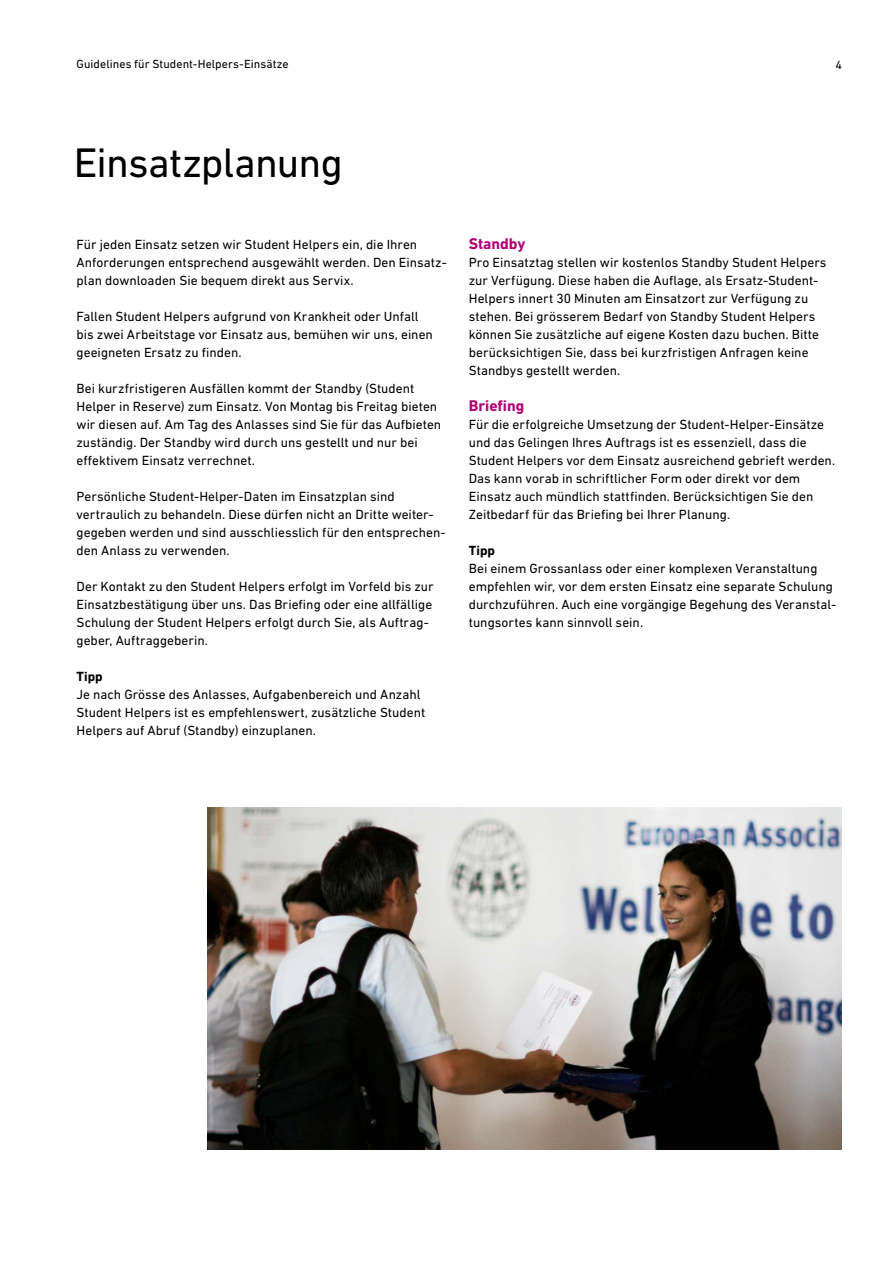
<style>
.page{position:relative;width:893px;height:1263px;background:#fff}
.page>*{position:absolute;margin:0;border:0;box-sizing:border-box;transform-origin:0 0}
.t1{font:42px "DIN Next W1 G";letter-spacing:-.02em;color:#000}
.t2{font:700 15.75px "DIN Next W1 G";letter-spacing:-.005em;color:#b30075}
.t3{font:13.5px/18px "DIN Next W1 G";color:#000}
.t4{font:700 13.5px "DIN Next W1 G";letter-spacing:.005em;color:#000}
.t5{font:12px "DIN Next W1 G";letter-spacing:.005em;color:#000}
</style>
<div class="page">
<img style="left:207px;top:807px;width:635px;height:342px">
<p class="t5" style="left:77px;top:57px;width:214px">Guidelines für Student-Helpers-Einsätze</p>
<p class="t5" style="left:835px;top:58px;width:8px">4</p>
<h1 class="t1" style="left:74px;top:139px;width:271px">Einsatzplanung</h1>
<p class="t3" style="left:77px;top:235px;width:372px">Für jeden Einsatz setzen wir Student Helpers ein, die Ihren<br>Anforderungen entsprechend ausgewählt werden. Den Einsatz&shy;plan downloaden Sie bequem direkt aus Servix.</p>
<p class="t3" style="left:77px;top:307px;width:358px">Fallen Student Helpers aufgrund von Krankheit oder Unfall bis zwei Arbeitstage vor Einsatz aus, bemühen wir uns, einen geeigneten Ersatz zu finden.</p>
<p class="t3" style="left:77px;top:379px;width:366px">Bei kurzfristigeren Ausfällen kommt der Standby (Student Helper in Reserve) zum Einsatz. Von Montag bis Freitag bieten wir diesen auf. Am Tag des Anlasses sind Sie für das Aufbieten zuständig. Der Standby wird durch uns gestellt und nur bei effektivem Einsatz verrechnet.</p>
<p class="t3" style="left:77px;top:487px;width:371px">Persönliche Student-Helper-Daten im Einsatzplan sind vertraulich zu behandeln. Diese dürfen nicht an Dritte weiter&shy;gegeben werden und sind ausschliesslich für den entsprechen&shy;den Anlass zu verwenden.</p>
<p class="t3" style="left:77px;top:577px;width:359px">Der Kontakt zu den Student Helpers erfolgt im Vorfeld bis zur Einsatzbestätigung über uns. Das Briefing oder eine allfällige Schulung der Student Helpers erfolgt durch Sie, als Auftrag&shy;geber, Auftraggeberin.</p>
<p class="t4" style="left:77px;top:669px;width:28px">Tipp</p>
<p class="t3" style="left:77px;top:685px;width:350px">Je nach Grösse des Anlasses, Aufgabenbereich und Anzahl<br>Student Helpers ist es empfehlenswert, zusätzliche Student<br>Helpers auf Abruf (Standby) einzuplanen.</p>
<p class="t2" style="left:469px;top:235px;width:58px">Standby</p>
<p class="t3" style="left:469px;top:253px;width:359px">Pro Einsatztag stellen wir kostenlos Standby Student Helpers zur Verfügung. Diese haben die Auflage, als Ersatz-Student-Helpers innert 30 Minuten am Einsatzort zur Verfügung zu stehen. Bei grösserem Bedarf von Standby Student Helpers können Sie zusätzliche auf eigene Kosten dazu buchen. Bitte berücksichtigen Sie, dass bei kurzfristigen Anfragen keine Standbys gestellt werden.</p>
<p class="t2" style="left:469px;top:397px;width:57px">Briefing</p>
<p class="t3" style="left:469px;top:415px;width:368px">Für die erfolgreiche Umsetzung der Student-Helper-Einsätze und das Gelingen Ihres Auftrags ist es essenziell, dass die Student Helpers vor dem Einsatz ausreichend gebrieft werden.<br>Das kann vorab in schriftlicher Form oder direkt vor dem Einsatz auch mündlich stattfinden. Berücksichtigen Sie den Zeitbedarf für das Briefing bei Ihrer Planung.</p>
<p class="t4" style="left:469px;top:543px;width:28px">Tipp</p>
<p class="t3" style="left:469px;top:559px;width:369px">Bei einem Grossanlass oder einer komplexen Veranstaltung empfehlen wir, vor dem ersten Einsatz eine separate Schulung durchzuführen. Auch eine vorgängige Begehung des Veranstal&shy;tungsortes kann sinnvoll sein.</p>
</div>
